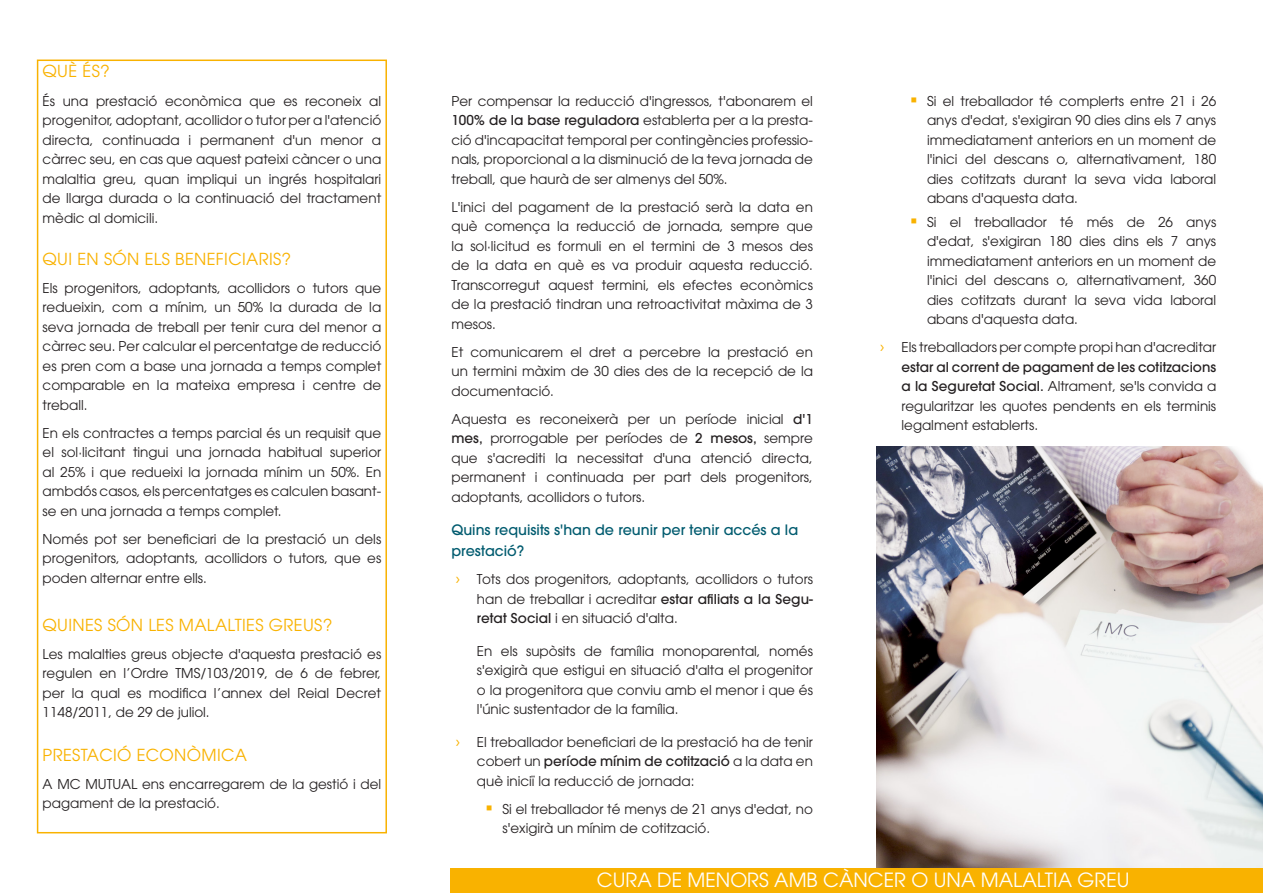
<style>
.page{position:relative;width:1263px;height:893px;background:#fff}
.page>*{position:absolute;margin:0;border:0;box-sizing:border-box;transform-origin:0 0}
.t1{font:19.5px "ITC Avant Garde Pro";color:#fff}
.Estilo_de_párrafo_1{font:16.5px "ITC Avant Garde Pro";letter-spacing:.02em;color:#f9b200}
.SUBTITULO_EN_PARRAFO{font:500 14.25px/21px "ITC Avant Garde Std";color:#005b6f}
.estilo_de_párrafo_de{font:13.5px/19.5px "ITC Avant Garde Pro";color:#231f20;text-align:justify}
.s1{font-family:"ITC Avant Garde Std";font-weight:500}
.s2{font-family:"Myriad Pro";font-size:16.5px;color:#f9b200}
</style>
<div class="page">
<div style="left:37px;top:60px;width:350px;height:773px;border:2px solid #f9b200"></div>
<img style="left:876px;top:446px;width:387px;height:422px">
<div style="left:451px;top:868px;width:812px;height:25px;background:#f9b200"></div>
<p class="Estilo_de_párrafo_1" style="left:43px;top:61px;width:69px">QUÈ ÉS?</p>
<p class="estilo_de_párrafo_de" style="left:43px;top:91px;width:340px">És una prestació econòmica que es reconeix al progenitor, adoptant, acollidor o tutor per a l'atenció directa, continuada i permanent d'un menor a càrrec seu, en cas que aquest pateixi càncer o una malaltia greu, quan impliqui un ingrés hospitalari de llarga durada o la continuació del tractament mèdic al domicili.</p>
<p class="Estilo_de_párrafo_1" style="left:43px;top:248px;width:250px">QUI EN SÓN ELS BENEFICIARIS?</p>
<p class="estilo_de_párrafo_de" style="left:43px;top:278px;width:340px">Els progenitors, adoptants, acollidors o tutors que redueixin, com a mínim, un 50% la durada de la seva jornada de treball per tenir cura del menor a càrrec seu. Per calcular el percentatge de reducció es pren com a base una jornada a temps complet comparable en la mateixa empresa i centre de treball.</p>
<p class="estilo_de_párrafo_de" style="left:43px;top:423px;width:340px">En els contractes a temps parcial és un requisit que el sol·licitant tingui una jornada habitual superior al 25% i que redueixi la jornada mínim un 50%. En ambdós casos, els percentatges es calculen basant&shy;se en una jornada a temps complet.</p>
<p class="estilo_de_párrafo_de" style="left:43px;top:529px;width:340px">Només pot ser beneficiari de la prestació un dels progenitors, adoptants, acollidors o tutors, que es poden alternar entre ells.</p>
<p class="Estilo_de_párrafo_1" style="left:43px;top:614px;width:291px">QUINES SÓN LES MALALTIES GREUS?</p>
<p class="estilo_de_párrafo_de" style="left:43px;top:644px;width:340px">Les malalties greus objecte d'aquesta prestació es regulen en l’Ordre TMS/103/2019, de 6 de febrer, per la qual es modifica l’annex del Reial Decret 1148/2011, de 29 de juliol.</p>
<p class="Estilo_de_párrafo_1" style="left:43px;top:744px;width:206px">PRESTACIÓ ECONÒMICA</p>
<p class="estilo_de_párrafo_de" style="left:43px;top:774px;width:340px">A MC MUTUAL ens encarregarem de la gestió i del pagament de la prestació.</p>
<p class="estilo_de_párrafo_de" style="left:451px;top:91px;width:363px">Per compensar la reducció d'ingressos, t'abonarem el <span class="s1">100% de la base reguladora</span> establerta per a la presta&shy;ció d'incapacitat temporal per contingències professio&shy;nals, proporcional a la disminució de la teva jornada de treball, que haurà de ser almenys del 50%.</p>
<p class="estilo_de_párrafo_de" style="left:451px;top:197px;width:363px">L'inici del pagament de la prestació serà la data en què comença la reducció de jornada, sempre que la sol·licitud es formuli en el termini de 3 mesos des de la data en què es va produir aquesta reducció.<br>Transcorregut aquest termini, els efectes econòmics de la prestació tindran una retroactivitat màxima de 3 mesos.</p>
<p class="estilo_de_párrafo_de" style="left:451px;top:342px;width:363px">Et comunicarem el dret a percebre la prestació en un termini màxim de 30 dies des de la recepció de la documentació.</p>
<p class="estilo_de_párrafo_de" style="left:451px;top:409px;width:363px">Aquesta es reconeixerà per un període inicial <span class="s1">d'1 mes,</span> prorrogable per períodes de <span class="s1">2 mesos,</span> sempre que s'acrediti la necessitat d'una atenció directa, permanent i continuada per part dels progenitors, adoptants, acollidors o tutors.</p>
<p class="SUBTITULO_EN_PARRAFO" style="left:451px;top:520px;width:348px">Quins requisits s'han de reunir per tenir accés a la prestació?</p>
<p class="estilo_de_párrafo_de" style="left:477px;top:570px;width:337px;text-indent:-21px"><span class="s2">›</span> Tots dos progenitors, adoptants, acollidors o tutors han de treballar i acreditar <span class="s1">estar afiliats a la Segu&shy;retat Social</span> i en situació d'alta.</p>
<p class="estilo_de_párrafo_de" style="left:477px;top:641px;width:337px">En els supòsits de família monoparental, només s'exigirà que estigui en situació d'alta el progenitor o la progenitora que conviu amb el menor i que és l'únic sustentador de la família.</p>
<p class="estilo_de_párrafo_de" style="left:477px;top:732px;width:337px;text-indent:-21px"><span class="s2">›</span> El treballador beneficiari de la prestació ha de tenir cobert un <span class="s1">període mínim de cotització</span> a la data en què iniciï la reducció de jornada:</p>
<p class="estilo_de_párrafo_de" style="left:502px;top:799px;width:312px">Si el treballador té menys de 21 anys d'edat, no s'exigirà un mínim de cotització.</p>
<p class="estilo_de_párrafo_de" style="left:927px;top:91px;width:291px">Si el treballador té complerts entre 21 i 26 anys d'edat, s'exigiran 90 dies dins els 7 anys immediatament anteriors en un moment de l'inici del descans o, alternativament, 180 dies cotitzats durant la seva vida laboral abans d'aquesta data.</p>
<p class="estilo_de_párrafo_de" style="left:927px;top:212px;width:291px">Si el treballador té més de 26 anys d'edat, s'exigiran 180 dies dins els 7 anys immediatament anteriors en un moment de l'inici del descans o, alternativament, 360 dies cotitzats durant la seva vida laboral abans d'aquesta data.</p>
<p class="estilo_de_párrafo_de" style="left:901px;top:338px;width:316px;text-indent:-21px"><span class="s2">›</span> Els treballadors per compte propi han d'acreditar <span class="s1">estar al corrent de pagament de les cotitzacions a la Seguretat Social.</span> Altrament, se'ls convida a regularitzar les quotes pendents en els terminis legalment establerts.</p>
<p class="t1" style="left:597px;top:868px;width:534px">CURA DE MENORS AMB CÀNCER O UNA MALALTIA GREU</p>
</div>
